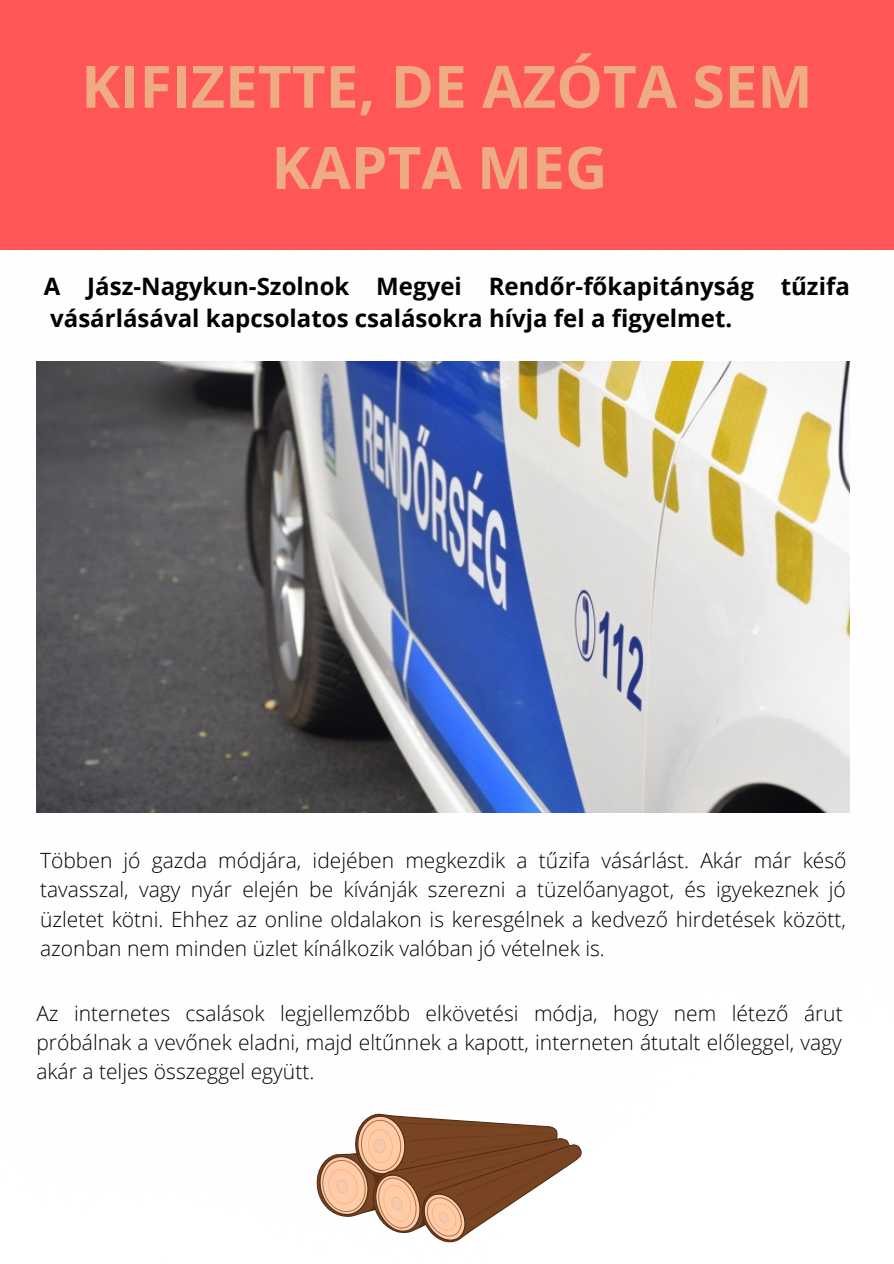
<style>
.page{position:relative;width:894px;height:1264px;background:#fff}
.page>*{position:absolute;margin:0;border:0;box-sizing:border-box;transform-origin:0 0}
.t1{font:700 58.5px/81px "Open Sans";color:#efab81;text-align:center}
.t2{font:700 24px/32.7px "Open Sans";color:#000}
.t3{font:300 21px/29.2px "Open Sans";color:#000;text-align:justify}
</style>
<div class="page">
<div style="left:0;top:0;width:893px;height:249px;background:#ff5757"></div>
<img style="left:36px;top:361px;width:813px;height:452px">
<svg style="left:316px;top:1113px;width:265px;height:130px"></svg>
<p class="t1" style="left:81px;top:45px;width:732px">KIFIZETTE, DE AZÓTA SEM<br>KAPTA MEG</p>
<p class="t2" style="left:44px;top:269px;width:807px">A Jász-Nagykun-Szolnok Megyei Rendőr-főkapitányság tűzifa vásárlásával kapcsolatos csalásokra hívja fel a figyelmet.</p>
<p class="t3" style="left:40px;top:845px;width:807px">Többen jó gazda módjára, idejében megkezdik a tűzifa vásárlást. Akár már késő tavasszal, vagy nyár elején be kívánják szerezni a tüzelőanyagot, és igyekeznek jó üzletet kötni. Ehhez az online oldalakon is keresgélnek a kedvező hirdetések között, azonban nem minden üzlet kínálkozik valóban jó vételnek is.</p>
<p class="t3" style="left:36px;top:997px;width:807px">Az internetes csalások legjellemzőbb elkövetési módja, hogy nem létező árut próbálnak a vevőnek eladni, majd eltűnnek a kapott, interneten átutalt előleggel, vagy akár a teljes összeggel együtt.</p>
</div>
